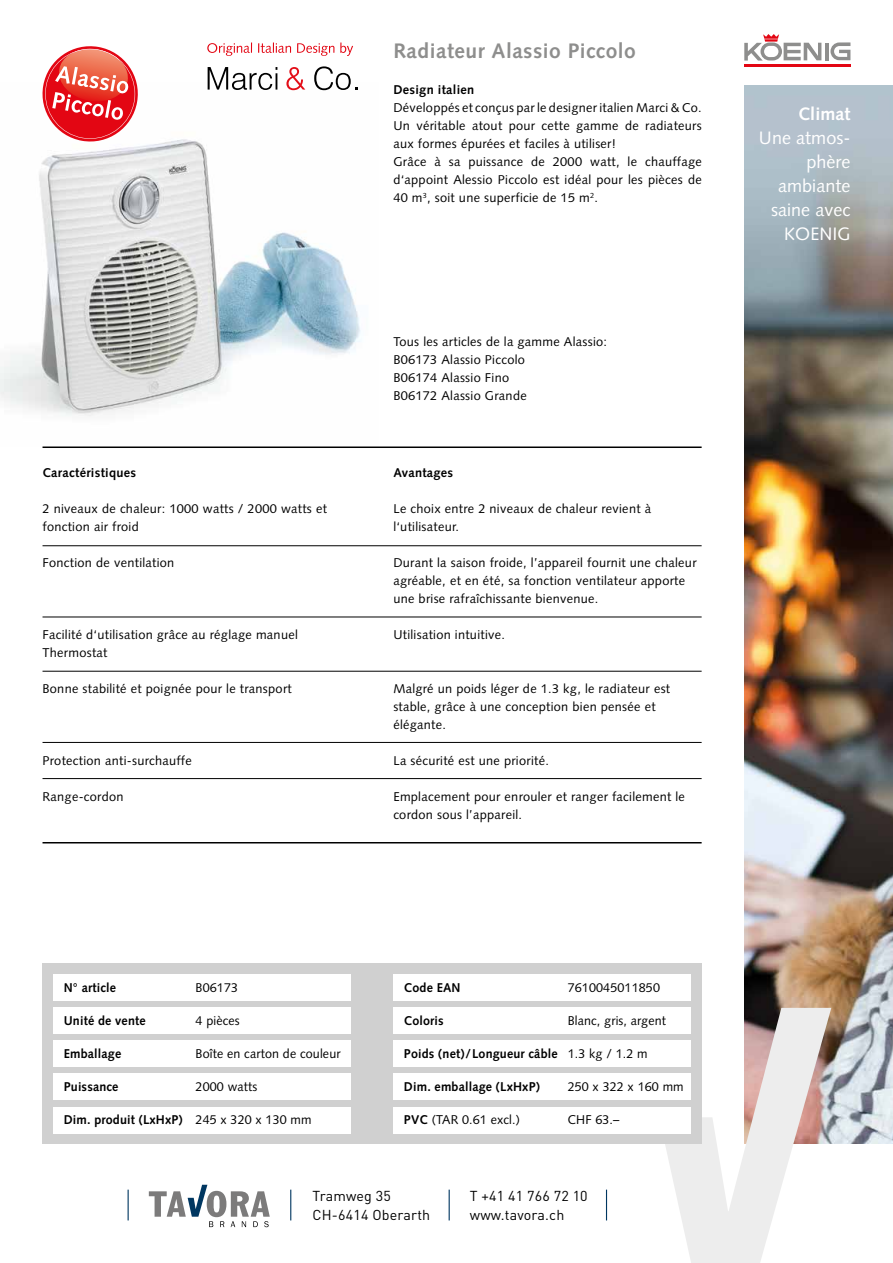
<style>
.page{position:relative;width:893px;height:1263px;background:#fff}
.page>*{position:absolute;margin:0;border:0;box-sizing:border-box;transform-origin:0 0}
.t1{font:700 21px "Syntax LT Std";letter-spacing:.025em;color:#8e8e8d}
.t2{font:18px/24px "Syntax LT Std";letter-spacing:.005em;color:#fff;text-align:right}
.t3{font:700 18px "Syntax LT Std";letter-spacing:.005em;color:#fff}
.t4{font:14.25px "DIN Pro";letter-spacing:.01em;color:#000}
.t5{font:12.75px/18px "Syntax LT Std";letter-spacing:.025em;color:#000}
.t6{font:700 12.75px "Syntax LT Std";letter-spacing:.015em;color:#000}
.s1{font-weight:400}
.s2{font-weight:700}
</style>
<div class="page">
<img style="left:744px;top:85px;width:149px;height:1059px">
<hr style="left:825px;top:43px;width:3px;height:17px;background:#8e8e8d">
<svg style="left:744px;top:34px;width:77px;height:27px"></svg>
<hr style="left:744px;top:64px;width:106px;height:3px;background:#e30613">
<svg style="left:830px;top:42px;width:20px;height:18px"></svg>
<svg style="left:665px;top:1008px;width:166px;height:255px"></svg>
<hr style="left:128px;top:1189px;width:1px;height:31px;background:#003761">
<hr style="left:290px;top:1189px;width:1px;height:31px;background:#003761">
<hr style="left:449px;top:1189px;width:1px;height:31px;background:#003761">
<hr style="left:606px;top:1189px;width:1px;height:31px;background:#003761">
<svg style="left:149px;top:1185px;width:121px;height:42px"></svg>
<img style="left:0;top:83px;width:361px;height:333px">
<hr style="left:43px;top:446px;width:659px;height:2px;background:#000">
<hr style="left:43px;top:842px;width:659px;height:1px;background:#000">
<hr style="left:43px;top:545px;width:659px;height:1px;background:#000">
<hr style="left:43px;top:778px;width:659px;height:1px;background:#000">
<hr style="left:43px;top:617px;width:659px;height:1px;background:#000">
<hr style="left:43px;top:671px;width:659px;height:1px;background:#000">
<hr style="left:43px;top:742px;width:659px;height:1px;background:#000">
<div style="left:43px;top:963px;width:659px;height:181px;background:#d0d0d0"></div>
<div style="left:53px;top:974px;width:638px;height:26px;background:#fff"></div>
<div style="left:53px;top:1007px;width:638px;height:26px;background:#fff"></div>
<div style="left:53px;top:1040px;width:638px;height:26px;background:#fff"></div>
<div style="left:53px;top:1073px;width:638px;height:26px;background:#fff"></div>
<div style="left:53px;top:1107px;width:638px;height:26px;background:#fff"></div>
<div style="left:352px;top:964px;width:41px;height:179px;background:#d0d0d0"></div>
<svg style="left:208px;top:67px;width:69px;height:23px"></svg>
<svg style="left:286px;top:67px;width:19px;height:23px"></svg>
<svg style="left:314px;top:66px;width:43px;height:24px"></svg>
<svg style="left:207px;top:43px;width:146px;height:13px"></svg>
<svg style="left:43px;top:46px;width:95px;height:99px"></svg>
<p class="t6" style="left:43px;top:466px;width:95px">Caractéristiques</p>
<p class="t5" style="left:43px;top:500px;width:286px">2 niveaux de chaleur: 1000 watts / 2000 watts et fonction air froid</p>
<p class="t5" style="left:43px;top:554px;width:133px">Fonction de ventilation</p>
<p class="t5" style="left:43px;top:626px;width:257px">Facilité d‘utilisation grâce au réglage manuel<br>Thermostat</p>
<p class="t5" style="left:43px;top:680px;width:251px">Bonne stabilité et poignée pour le transport</p>
<p class="t5" style="left:43px;top:752px;width:151px">Protection anti-surchauffe</p>
<p class="t5" style="left:43px;top:788px;width:83px">Range-cordon</p>
<h1 class="t1" style="left:393px;top:39px;width:244px">Radiateur Alassio Piccolo</h1>
<p class="t6" style="left:393px;top:83px;width:83px">Design italien</p>
<p class="t5" style="left:393px;top:99px;width:310px">Développés et conçus par le designer italien Marci &amp; Co.<br>Un véritable atout pour cette gamme de radiateurs aux formes épurées et faciles à utiliser!<br>Grâce à sa puissance de 2000 watt, le chauffage d‘appoint Alessio Piccolo est idéal pour les pièces de 40 m<sup>3</sup>, soit une superficie de 15 m<sup>2</sup>.</p>
<p class="t5" style="left:393px;top:333px;width:215px">Tous les articles de la gamme Alassio:<br>B06173 Alassio Piccolo<br>B06174 Alassio Fino<br>B06172 Alassio Grande</p>
<p class="t6" style="left:393px;top:466px;width:61px">Avantages</p>
<p class="t5" style="left:393px;top:500px;width:259px">Le choix entre 2 niveaux de chaleur revient à l‘utilisateur.</p>
<p class="t5" style="left:393px;top:554px;width:305px">Durant la saison froide, l’appareil fournit une chaleur agréable, et en été, sa fonction ventilateur apporte une brise rafraîchissante bienvenue.</p>
<p class="t5" style="left:393px;top:626px;width:113px">Utilisation intuitive.</p>
<p class="t5" style="left:393px;top:680px;width:278px">Malgré un poids léger de 1.3 kg, le radiateur est stable, grâce à une conception bien pensée et élégante.</p>
<p class="t5" style="left:393px;top:752px;width:157px">La sécurité est une priorité.</p>
<p class="t5" style="left:393px;top:788px;width:293px">Emplacement pour enrouler et ranger facilement le cordon sous l’appareil.</p>
<h2 class="t3" style="left:798px;top:103px;width:54px">Climat</h2>
<h2 class="t2" style="left:759px;top:126px;width:93px">Une atmos&shy;phère ambiante saine avec<br>KOENIG</h2>
<p class="t6" style="left:64px;top:980px;width:54px">N° article</p>
<p class="t5" style="left:196px;top:978px;width:44px">B06173</p>
<p class="t6" style="left:64px;top:1013px;width:83px">Unité de vente</p>
<p class="t5" style="left:196px;top:1011px;width:46px">4 pièces</p>
<p class="t6" style="left:64px;top:1046px;width:59px">Emballage</p>
<p class="t5" style="left:196px;top:1044px;width:147px">Boîte en carton de couleur</p>
<p class="t6" style="left:64px;top:1079px;width:56px">Puissance</p>
<p class="t5" style="left:196px;top:1077px;width:63px">2000 watts</p>
<p class="t6" style="left:64px;top:1112px;width:249px">Dim. produit (LxHxP) <span class="s1">245 x 320 x 130 mm</span></p>
<p class="t6" style="left:404px;top:980px;width:58px">Code EAN</p>
<p class="t5" style="left:568px;top:978px;width:94px">7610045011850</p>
<p class="t6" style="left:404px;top:1013px;width:41px">Coloris</p>
<p class="t5" style="left:568px;top:1011px;width:100px">Blanc, gris, argent</p>
<p class="t6" style="left:404px;top:1046px;width:245px">Poids (net)/Longueur câble <span class="s1">1.3 kg / 1.2 m</span></p>
<p class="t6" style="left:404px;top:1079px;width:138px">Dim. emballage (LxHxP)</p>
<p class="t5" style="left:568px;top:1077px;width:117px">250 x 322 x 160 mm</p>
<p class="t5" style="left:404px;top:1110px;width:118px"><span class="s2">PVC</span> (TAR 0.61 excl.)</p>
<p class="t5" style="left:568px;top:1110px;width:53px">CHF 63.–</p>
<p class="t4" style="left:313px;top:1184px;width:80px">Tramweg 35</p>
<p class="t4" style="left:470px;top:1184px;width:119px">T +41 41 766 72 10</p>
<p class="t4" style="left:313px;top:1204px;width:119px">CH-6414 Oberarth</p>
<p class="t4" style="left:470px;top:1204px;width:96px">www.tavora.ch</p>
</div>
